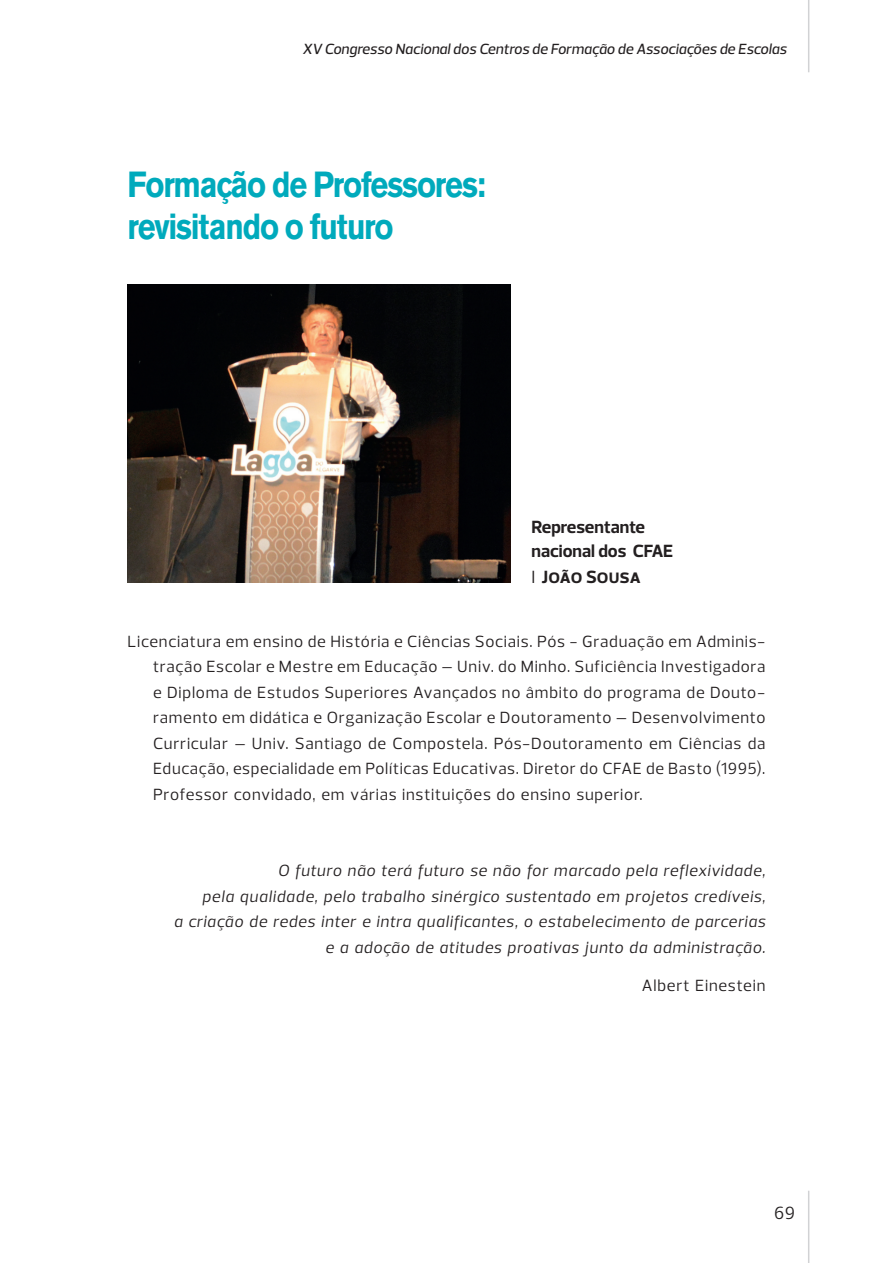
<style>
.page{position:relative;width:893px;height:1263px;background:#fff}
.page>*{position:absolute;margin:0;border:0;box-sizing:border-box;transform-origin:0 0}
.titulo{font:700 36px "Akzidenz Grotesk BQ";letter-spacing:-.04em;color:#00aabc;scale:.85 1}
.t1{font:700 18px/24px "Prelo";color:#231f20}
.t2{font:18px "Prelo";color:#231f20}
.segundo_paragafo{font:16.5px/25.5px "Prelo";letter-spacing:.04em;color:#231f20;text-align:justify}
.segundo_paragafo-2{font:italic 16.5px/25.5px "Prelo";letter-spacing:.04em;color:#231f20;text-align:right}
.t3{font:italic 500 15px "Prelo";color:#231f20}
.s1{font-weight:400}
</style>
<div class="page">
<hr style="left:808px;top:1191px;width:1px;height:72px;background:#d1d2d4">
<hr style="left:808px;top:0;width:1px;height:72px;background:#d1d2d4">
<img style="left:128px;top:285px;width:382px;height:298px">
<p class="t3" style="left:303px;top:40px;width:486px">XV Congresso Nacional dos Centros de Formação de Associações de Escolas</p>
<p class="titulo" style="left:128px;top:163px;width:423px">Formação de Professores:</p>
<p class="titulo" style="left:128px;top:205px;width:315px">revisitando o futuro</p>
<p class="t1" style="left:531px;top:515px;width:143px">Representante nacional dos CFAE</p>
<p class="t1" style="left:531px;top:565px;width:111px"><span class="s1">I</span> João Sousa</p>
<p class="segundo_paragafo" style="left:153px;top:628px;width:614px;text-indent:-26px">Licenciatura em ensino de História e Ciências Sociais. Pós - Graduação em Adminis&shy;tração Escolar e Mestre em Educação – Univ. do Minho. Suficiência Investigadora e Diploma de Estudos Superiores Avançados no âmbito do programa de Douto&shy;ramento em didática e Organização Escolar e Doutoramento – Desenvolvimento Curricular – Univ. Santiago de Compostela. Pós-Doutoramento em Ciências da Educação, especialidade em Políticas Educativas. Diretor do CFAE de Basto (1995).<br>Professor convidado, em várias instituições do ensino superior.</p>
<p class="segundo_paragafo-2" style="left:174px;top:858px;width:593px">O futuro não terá futuro se não for marcado pela reflexividade,<br>pela qualidade, pelo trabalho sinérgico sustentado em projetos credíveis,<br>a criação de redes inter e intra qualificantes, o estabelecimento de parcerias e a adoção de atitudes proativas junto da administração.</p>
<p class="segundo_paragafo" style="left:642px;top:973px;width:125px">Albert Einestein</p>
<p class="t2" style="left:774px;top:1201px;width:23px">69</p>
</div>
